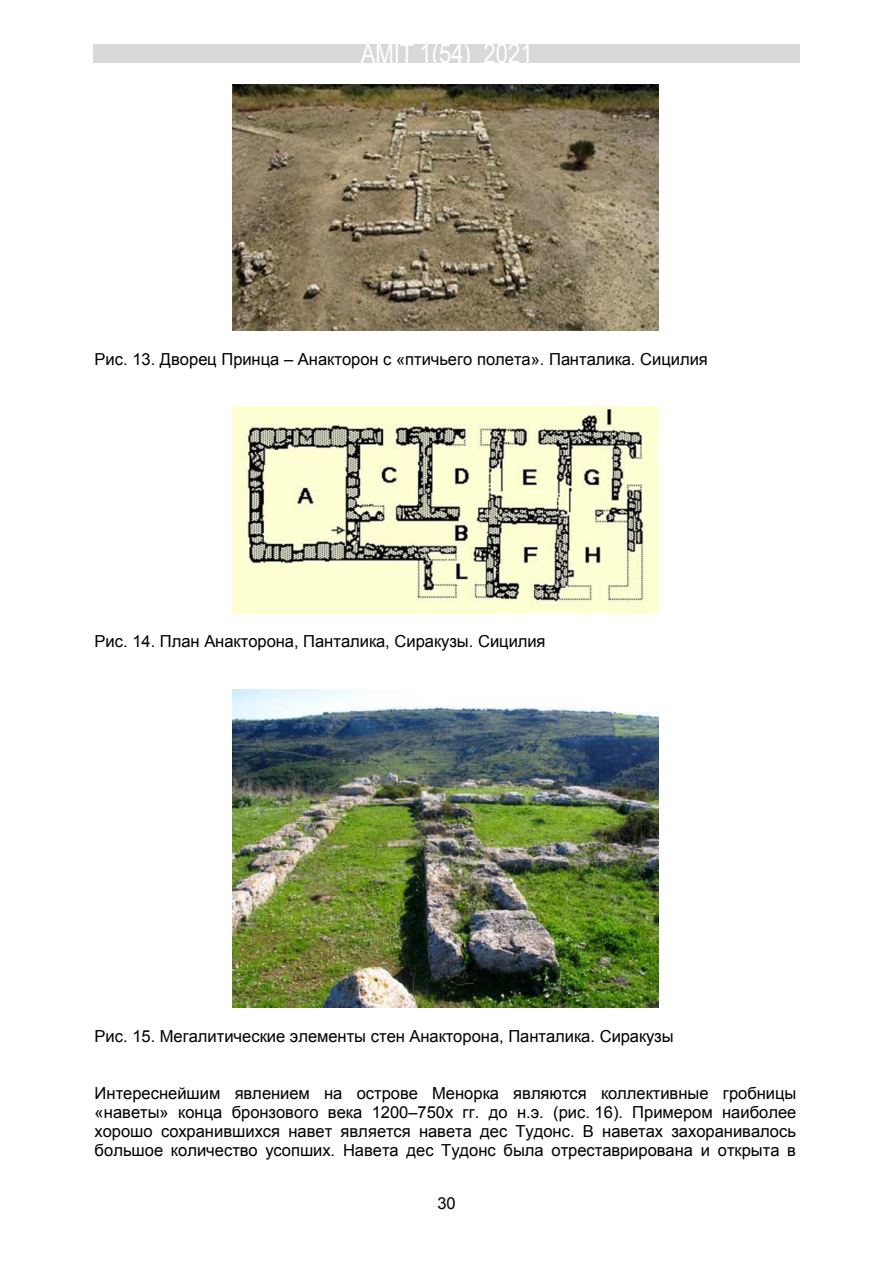
<style>
.page{position:relative;width:893px;height:1263px;background:#fff}
.page>*{position:absolute;margin:0;border:0;box-sizing:border-box;transform-origin:0 0}
.t1{font:27px "Arial Narrow";color:#fff}
.t2{font:16.5px/18.9px "Arial";color:#000;text-align:justify}
.t3{font:16.5px "Arial";color:#000}
.s1{font-style:inherit}
</style>
<div class="page">
<div style="left:93px;top:44px;width:707px;height:19px;background:#d9d9d9"></div>
<img style="left:233px;top:85px;width:425px;height:245px">
<img style="left:233px;top:406px;width:425px;height:207px">
<img style="left:233px;top:689px;width:425px;height:318px">
<h1 class="t1" style="left:361px;top:34px;width:173px">AMIT 1(54) 2021</h1>
<p class="t2" style="left:95px;top:350px;width:615px">Рис. 13. Дворец Принца – Анакторон с «птичьего полета». Панталика. Сицилия</p>
<p class="t2" style="left:95px;top:632px;width:452px">Рис. 14. План Анакторона, Панталика, Сиракузы. Сицилия</p>
<p class="t2" style="left:95px;top:1027px;width:581px">Рис. 15. Мегалитические элементы стен Анакторона, Панталика. Сиракузы</p>
<p class="t2" style="left:95px;top:1083px;width:703px">Интереснейшим явлением на острове Менорка являются коллективные гробницы «наветы» конца бронзового века 1200–<span class="s1">750</span>х гг. до н.э. (рис. 16). Примером наиболее хорошо сохранившихся навет является навета дес Тудонс. В наветах захоранивалось большое количество усопших. Навета дес Тудонс была отреставрирована и открыта в</p>
<p class="t3" style="left:437px;top:1192px;width:20px">30</p>
</div>
